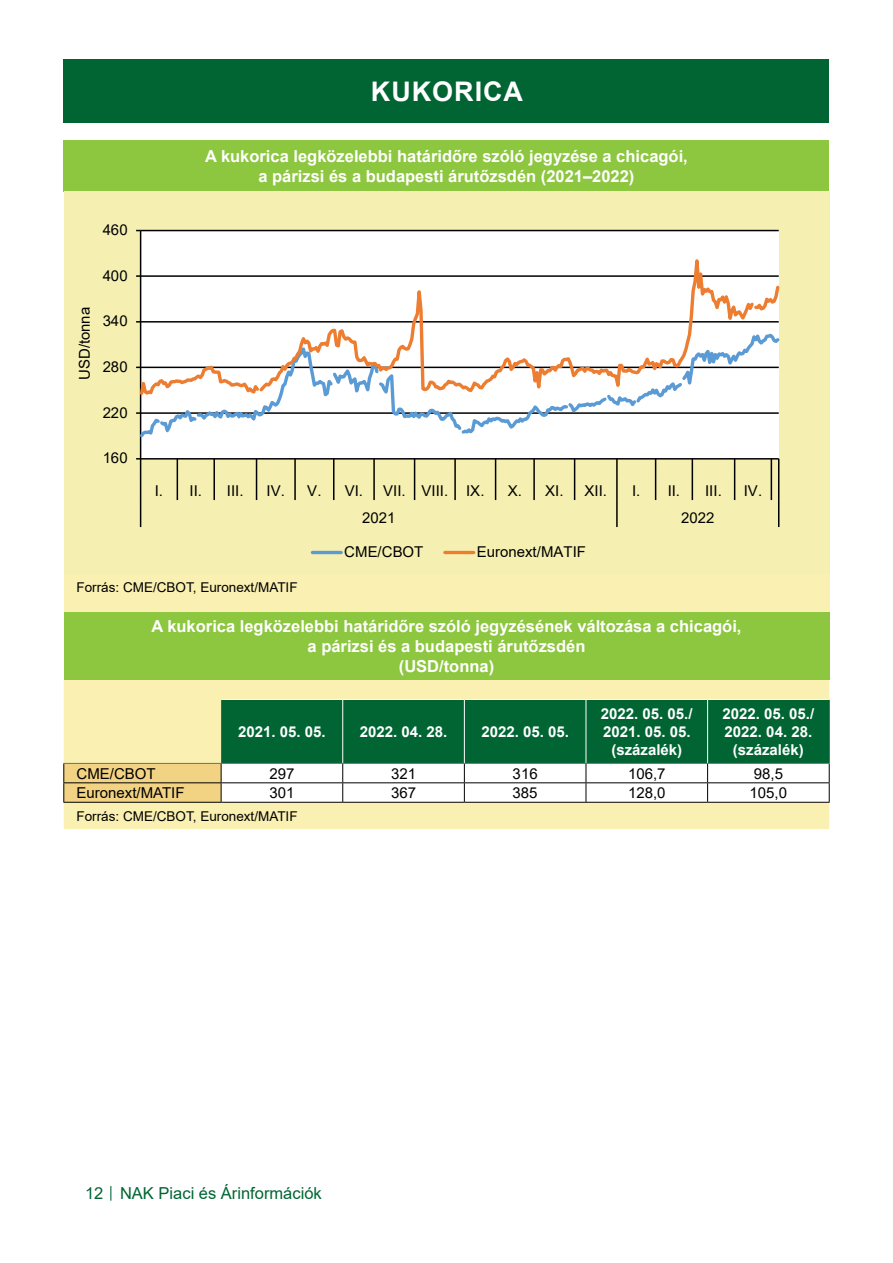
<style>
.page{position:relative;width:893px;height:1263px;background:#fff}
.page>*{position:absolute;margin:0;border:0;box-sizing:border-box;transform-origin:0 0}
.t1{font:700 27px "Arial";letter-spacing:.035em;color:#fff}
.t2{font:700 16.5px/19.8px "Arial";color:#fff;text-align:center}
.t3{font:16.5px "Arial";color:#006533}
.t4{font:15px "Arial";color:#000}
.t5{font:700 15px/18px "Arial";color:#fff;text-align:center}
.t6{font:13.5px "Arial";color:#000}
.s1{font-size:12px}
</style>
<div class="page">
<div style="left:64px;top:60px;width:765px;height:63px;background:#006533"></div>
<div style="left:64px;top:611px;width:765px;height:69px;background:#8dc63f"></div>
<div style="left:64px;top:680px;width:765px;height:149px;background:#faf0b1"></div>
<svg style="left:63px;top:699px;width:767px;height:103px"></svg>
<hr style="left:63px;top:802px;width:158px;height:1px;background:#000">
<hr style="left:221px;top:802px;width:122px;height:1px;background:#000">
<hr style="left:343px;top:802px;width:121px;height:1px;background:#000">
<hr style="left:464px;top:802px;width:122px;height:1px;background:#000">
<hr style="left:586px;top:802px;width:122px;height:1px;background:#000">
<hr style="left:708px;top:802px;width:122px;height:1px;background:#000">
<div style="left:64px;top:574px;width:765px;height:37px;background:#faf0b1"></div>
<div style="left:64px;top:140px;width:765px;height:51px;background:#8dc63f"></div>
<div style="left:64px;top:191px;width:765px;height:383px;background:#f5f0b1"></div>
<div style="left:141px;top:231px;width:638px;height:228px;background:#fff"></div>
<hr style="left:140px;top:231px;width:1px;height:228px;background:#000">
<hr style="left:141px;top:458px;width:638px;height:2px;background:#000">
<svg style="left:213px;top:459px;width:2px;height:14px"></svg>
<svg style="left:294px;top:459px;width:2px;height:14px"></svg>
<svg style="left:373px;top:459px;width:2px;height:14px"></svg>
<svg style="left:454px;top:459px;width:2px;height:14px"></svg>
<svg style="left:533px;top:459px;width:2px;height:14px"></svg>
<svg style="left:616px;top:459px;width:2px;height:14px"></svg>
<svg style="left:177px;top:460px;width:1px;height:40px"></svg>
<hr style="left:213px;top:473px;width:2px;height:27px;background:#000">
<svg style="left:256px;top:460px;width:1px;height:40px"></svg>
<hr style="left:294px;top:473px;width:2px;height:27px;background:#000">
<svg style="left:333px;top:460px;width:1px;height:40px"></svg>
<hr style="left:373px;top:473px;width:2px;height:27px;background:#000">
<svg style="left:414px;top:460px;width:1px;height:40px"></svg>
<hr style="left:454px;top:473px;width:2px;height:27px;background:#000">
<svg style="left:495px;top:460px;width:1px;height:40px"></svg>
<hr style="left:533px;top:473px;width:2px;height:27px;background:#000">
<svg style="left:574px;top:460px;width:1px;height:40px"></svg>
<hr style="left:616px;top:473px;width:2px;height:27px;background:#000">
<svg style="left:655px;top:460px;width:1px;height:40px"></svg>
<svg style="left:692px;top:460px;width:1px;height:40px"></svg>
<svg style="left:734px;top:460px;width:1px;height:40px"></svg>
<svg style="left:771px;top:460px;width:1px;height:40px"></svg>
<svg style="left:136px;top:458px;width:5px;height:69px"></svg>
<hr style="left:616px;top:500px;width:2px;height:27px;background:#000">
<svg style="left:778px;top:460px;width:1px;height:67px"></svg>
<svg style="left:140px;top:415px;width:408px;height:25px"></svg>
<svg style="left:140px;top:230px;width:640px;height:185px"></svg>
<hr style="left:312px;top:551px;width:29px;height:3px;background:#5b9bd5">
<hr style="left:445px;top:551px;width:29px;height:3px;background:#ed7d31">
<h1 class="t1" style="left:371px;top:73px;width:154px">KUKORICA</h1>
<p class="t4" style="left:103px;top:219px;width:27px">460</p>
<p class="t4" style="left:74px;top:380px;width:74px;rotate:-90deg">USD/tonna</p>
<p class="t4" style="left:103px;top:265px;width:27px">400</p>
<p class="t4" style="left:103px;top:311px;width:27px">340</p>
<p class="t4" style="left:103px;top:356px;width:27px">280</p>
<p class="t4" style="left:103px;top:402px;width:27px">220</p>
<p class="t4" style="left:103px;top:448px;width:27px">160</p>
<p class="t2" style="left:205px;top:146px;width:484px">A kukorica legközelebbi határidőre szóló jegyzése a chicagói, a párizsi és a budapesti árutőzsdén (2021–2022)</p>
<p class="t4" style="left:155px;top:480px;width:49px">I. II.</p>
<p class="t4" style="left:227px;top:480px;width:18px">III.</p>
<p class="t4" style="left:267px;top:480px;width:56px">IV. V.</p>
<p class="t4" style="left:345px;top:480px;width:141px">VI. VII. VIII. IX.</p>
<p class="t4" style="left:508px;top:480px;width:57px">X. XI.</p>
<p class="t4" style="left:584px;top:480px;width:24px">XII.</p>
<p class="t4" style="left:632px;top:480px;width:50px">I. II.</p>
<p class="t4" style="left:705px;top:480px;width:18px">III.</p>
<p class="t4" style="left:744px;top:480px;width:20px">IV.</p>
<p class="t4" style="left:362px;top:507px;width:35px">2021</p>
<p class="t4" style="left:681px;top:507px;width:35px">2022</p>
<p class="t4" style="left:344px;top:541px;width:81px">CME/CBOT</p>
<p class="t4" style="left:477px;top:541px;width:111px">Euronext/MATIF</p>
<p class="t6" style="left:77px;top:578px;width:223px">Forrás: CME/CBOT, Euronext/MATIF</p>
<p class="t2" style="left:152px;top:616px;width:591px">A kukorica legközelebbi határidőre szóló jegyzésének változása a chicagói, a párizsi és a budapesti árutőzsdén<br>(USD/tonna)</p>
<p class="t5" style="left:238px;top:723px;width:89px">2021. 05. 05.</p>
<p class="t5" style="left:360px;top:723px;width:89px">2022. 04. 28.</p>
<p class="t5" style="left:481px;top:723px;width:89px">2022. 05. 05.</p>
<p class="t5" style="left:601px;top:705px;width:93px">2022. 05. 05./<br>2021. 05. 05. (százalék)</p>
<p class="t5" style="left:722px;top:705px;width:93px">2022. 05. 05./<br>2022. 04. 28. (százalék)</p>
<p class="t4" style="left:77px;top:763px;width:81px">CME/CBOT</p>
<p class="t4" style="left:269px;top:763px;width:27px">297</p>
<p class="t4" style="left:391px;top:763px;width:27px">321</p>
<p class="t4" style="left:513px;top:763px;width:27px">316</p>
<p class="t4" style="left:628px;top:763px;width:39px">106,7</p>
<p class="t4" style="left:754px;top:763px;width:31px">98,5</p>
<p class="t4" style="left:77px;top:782px;width:110px">Euronext/MATIF</p>
<p class="t4" style="left:269px;top:782px;width:27px">301</p>
<p class="t4" style="left:391px;top:782px;width:27px">367</p>
<p class="t4" style="left:513px;top:782px;width:27px">385</p>
<p class="t4" style="left:628px;top:782px;width:39px">128,0</p>
<p class="t4" style="left:750px;top:782px;width:39px">105,0</p>
<p class="t6" style="left:77px;top:806px;width:223px">Forrás: CME/CBOT, Euronext/MATIF</p>
<p class="t3" style="left:85px;top:1182px;width:238px">12 <span class="s1">│</span> NAK Piaci és Árinformációk</p>
</div>
